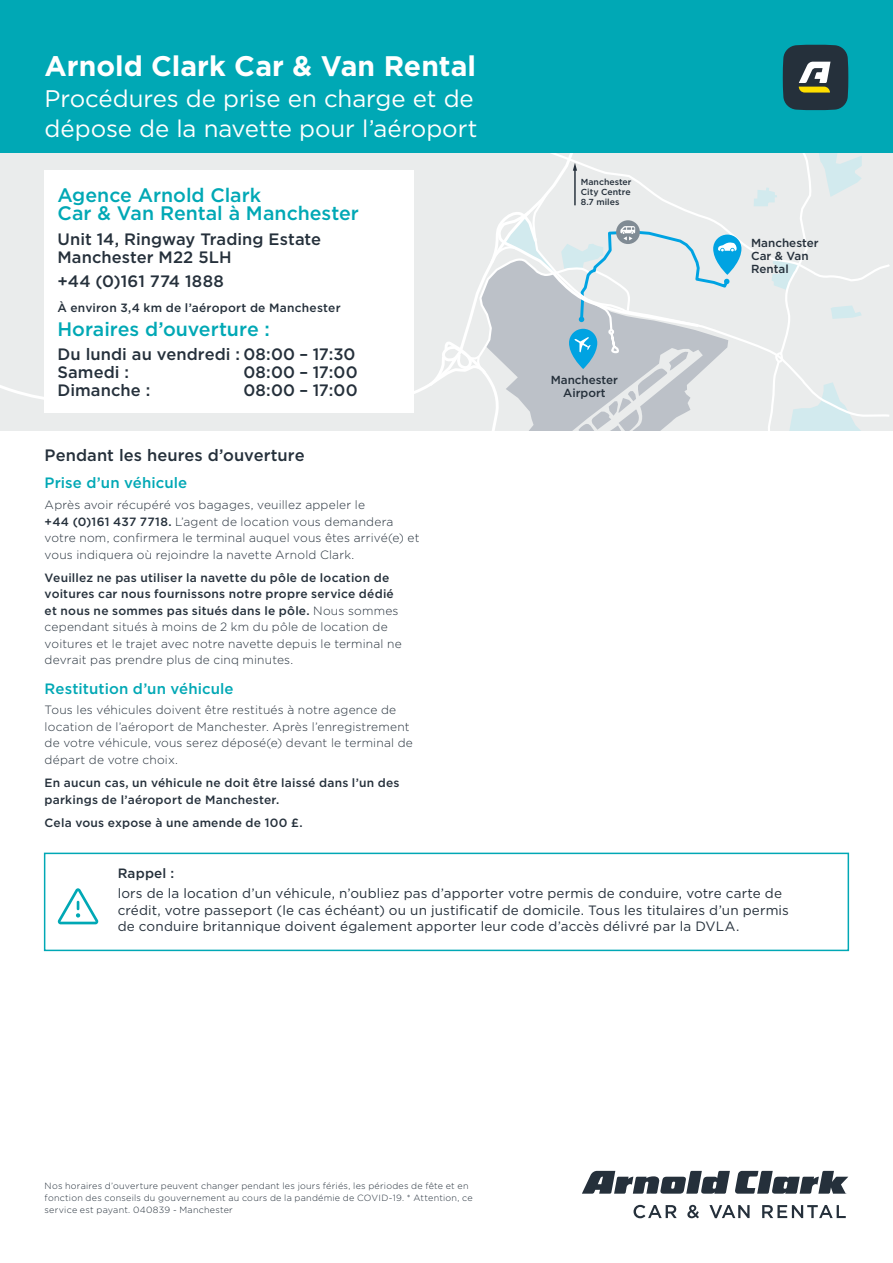
<style>
.page{position:relative;width:893px;height:1263px;background:#fff}
.page>*{position:absolute;margin:0;border:0;box-sizing:border-box;transform-origin:0 0}
.t1{font:700 28.35px "Gotham";color:#fff}
.t2{font:24px/30px "Gotham";color:#fff}
.t3{font:500 19.5px "Gotham";color:#00a8b5}
.t4{font:500 16.5px/18px "Gotham";letter-spacing:.005em;color:#25303b}
.t5{font:500 15px "Gotham";letter-spacing:.005em;color:#00a8b5}
.t6{font:13.5px/16.5px "Gotham";letter-spacing:.01em;color:#25303b}
.t7{font:500 13.5px "Gotham";letter-spacing:.015em;color:#25303b}
.t8{font:300 12px/16.5px "Gotham";letter-spacing:.015em;color:#25303b}
.t9{font:500 12px/16.5px "Gotham";letter-spacing:.02em;color:#25303b}
.t10{font:500 11.7px/13.2px "Gotham";color:#25303b;text-align:center}
.t11{font:300 9px/12px "Gotham";letter-spacing:.03em;color:#25303b}
.t12{font:500 8.7px/10.2px "Gotham";color:#25303b}
.s1{font-weight:500}
</style>
<div class="page">
<svg style="left:633px;top:1205px;width:44px;height:13px"></svg>
<svg style="left:687px;top:1205px;width:12px;height:13px"></svg>
<svg style="left:709px;top:1205px;width:41px;height:13px"></svg>
<svg style="left:762px;top:1205px;width:84px;height:13px"></svg>
<svg style="left:582px;top:1171px;width:266px;height:23px"></svg>
<div style="left:0;top:0;width:893px;height:153px;background:#00a8b5"></div>
<svg style="left:783px;top:45px;width:65px;height:65px;background:#405050"></svg>
<div style="left:0;top:153px;width:893px;height:277px;background:#eaecec"></div>
<svg style="left:0;top:170px;width:426px;height:243px"></svg>
<svg style="left:426px;top:153px;width:464px;height:277px"></svg>
<div style="left:45px;top:171px;width:369px;height:242px;background:#fff"></div>
<div style="left:44px;top:853px;width:805px;height:98px;border:2px solid #00a8b5"></div>
<svg style="left:58px;top:888px;width:40px;height:36px"></svg>
<h1 class="t1" style="left:45px;top:47px;width:433px">Arnold Clark Car &amp; Van Rental</h1>
<h2 class="t2" style="left:45px;top:83px;width:434px">Procédures de prise en charge et de dépose de la navette pour l’aéroport</h2>
<p class="t12" style="left:581px;top:176px;width:52px">Manchester<br>City Centre</p>
<h3 class="t3" style="left:57px;top:183px;width:205px">Agence Arnold Clark</h3>
<p class="t12" style="left:581px;top:197px;width:40px">8.7 miles</p>
<h3 class="t3" style="left:57px;top:201px;width:303px">Car &amp; Van Rental à Manchester</h3>
<h3 class="t4" style="left:57px;top:230px;width:265px">Unit 14, Ringway Trading Estate<br>Manchester M22 5LH</h3>
<h3 class="t4" style="left:57px;top:272px;width:168px">+44 (0)161 774 1888</h3>
<p class="t9" style="left:57px;top:299px;width:285px">À environ 3,4 km de l’aéroport de Manchester</p>
<h3 class="t3" style="left:57px;top:316px;width:214px">Horaires d’ouverture :</h3>
<h3 class="t4" style="left:57px;top:345px;width:300px">Du lundi au vendredi : 08:00 – 17:30<br>Samedi :</h3>
<h3 class="t4" style="left:243px;top:363px;width:116px">08:00 – 17:00</h3>
<p class="t10" style="left:551px;top:373px;width:69px">Manchester<br>Airport</p>
<h3 class="t4" style="left:57px;top:381px;width:94px">Dimanche :</h3>
<h3 class="t4" style="left:243px;top:381px;width:116px">08:00 – 17:00</h3>
<p class="t10" style="left:751px;top:236px;width:69px;text-align:left">Manchester<br>Car &amp; Van<br>Rental</p>
<h3 class="t4" style="left:45px;top:446px;width:262px">Pendant les heures d’ouverture</h3>
<p class="t5" style="left:45px;top:473px;width:144px">Prise d’un véhicule</p>
<p class="t8" style="left:45px;top:496px;width:376px">Après avoir récupéré vos bagages, veuillez appeler le<br><span class="s1">+44 (0)161 437 7718.</span> L’agent de location vous demandera votre nom, confirmera le terminal auquel vous êtes arrivé(e) et vous indiquera où rejoindre la navette Arnold Clark.</p>
<p class="t8" style="left:45px;top:569px;width:359px"><span class="s1">Veuillez ne pas utiliser la navette du pôle de location de voitures car nous fournissons notre propre service dédié et nous ne sommes pas situés dans le pôle.</span> Nous sommes cependant situés à moins de 2 km du pôle de location de voitures et le trajet avec notre navette depuis le terminal ne devrait pas prendre plus de cinq minutes.</p>
<p class="t5" style="left:45px;top:678px;width:191px">Restitution d’un véhicule</p>
<p class="t8" style="left:45px;top:702px;width:370px">Tous les véhicules doivent être restitués à notre agence de location de l’aéroport de Manchester. Après l’enregistrement de votre véhicule, vous serez déposé(e) devant le terminal de départ de votre choix.</p>
<p class="t9" style="left:45px;top:774px;width:356px">En aucun cas, un véhicule ne doit être laissé dans l’un des parkings de l’aéroport de Manchester.</p>
<p class="t9" style="left:45px;top:814px;width:260px">Cela vous expose à une amende de 100 £.</p>
<p class="t7" style="left:118px;top:864px;width:58px">Rappel :</p>
<p class="t6" style="left:118px;top:885px;width:673px">lors de la location d’un véhicule, n’oubliez pas d’apporter votre permis de conduire, votre carte de crédit, votre passeport (le cas échéant) ou un justificatif de domicile. Tous les titulaires d’un permis de conduire britannique doivent également apporter leur code d’accès délivré par la DVLA.</p>
<p class="t11" style="left:45px;top:1180px;width:430px">Nos horaires d’ouverture peuvent changer pendant les jours fériés, les périodes de fête et en fonction des conseils du gouvernement au cours de la pandémie de COVID-19. * Attention, ce service est payant. 040839 - Manchester</p>
</div>
